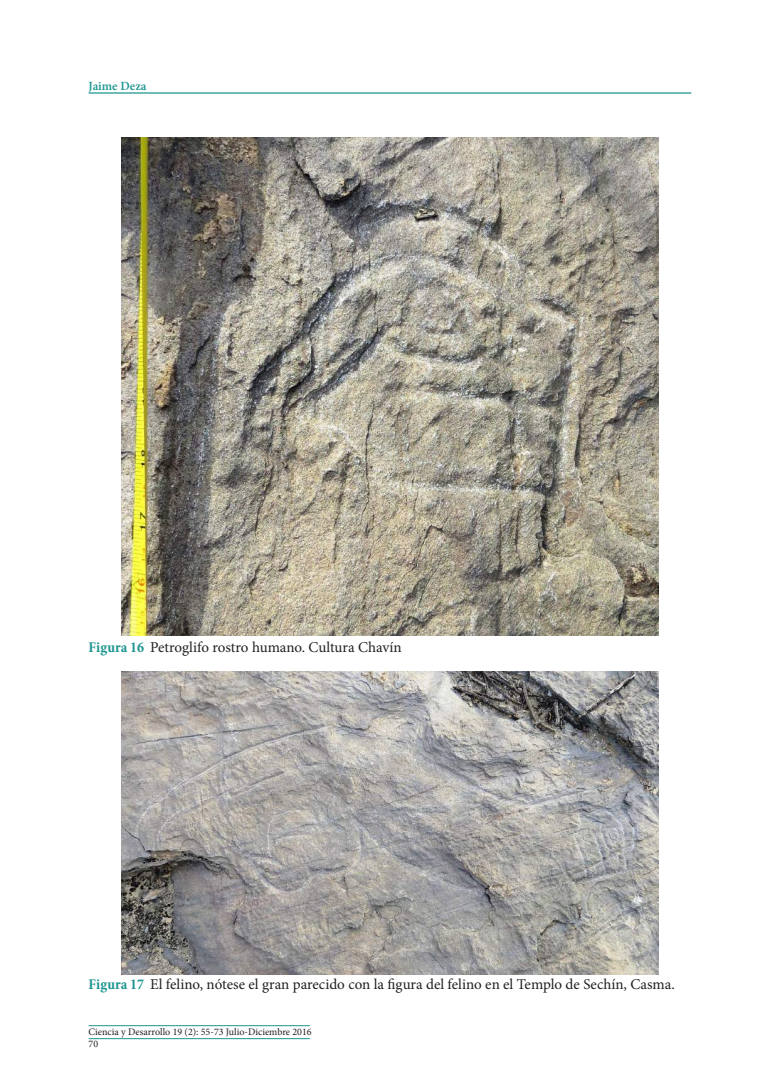
<style>
.page{position:relative;width:780px;height:1088px;background:#fff}
.page>*{position:absolute;margin:0;border:0;box-sizing:border-box;transform-origin:0 0}
.t1{font:15px "Minion Pro";color:#231f20}
.t2{font:600 12.5px "Minion Pro";color:#1c9590}
.t3{font:10px/12px "Minion Pro";color:#231f20}
.s1{font-weight:700;font-stretch:condensed;color:#1c9590}
</style>
<div class="page">
<img style="left:121px;top:672px;width:537px;height:302px">
<img style="left:121px;top:137px;width:537px;height:498px">
<hr style="left:89px;top:92px;width:602px;height:2px;background:#1c9590">
<hr style="left:89px;top:1025px;width:221px;height:1px;background:#1c9590">
<hr style="left:89px;top:1038px;width:221px;height:1px;background:#1c9590">
<p class="t2" style="left:89px;top:78px;width:59px">Jaime Deza</p>
<p class="t1" style="left:89px;top:637px;width:314px"><span class="s1">Figura 16</span> Petroglifo rostro humano. Cultura Chavín</p>
<p class="t1" style="left:89px;top:974px;width:587px"><span class="s1">Figura 17</span> El felino, nótese el gran parecido con la figura del felino en el Templo de Sechín, Casma.</p>
<p class="t3" style="left:89px;top:1026px;width:224px">Ciencia y Desarrollo 19 (2): 55-73 Julio-Diciembre 2016<br>70</p>
</div>
